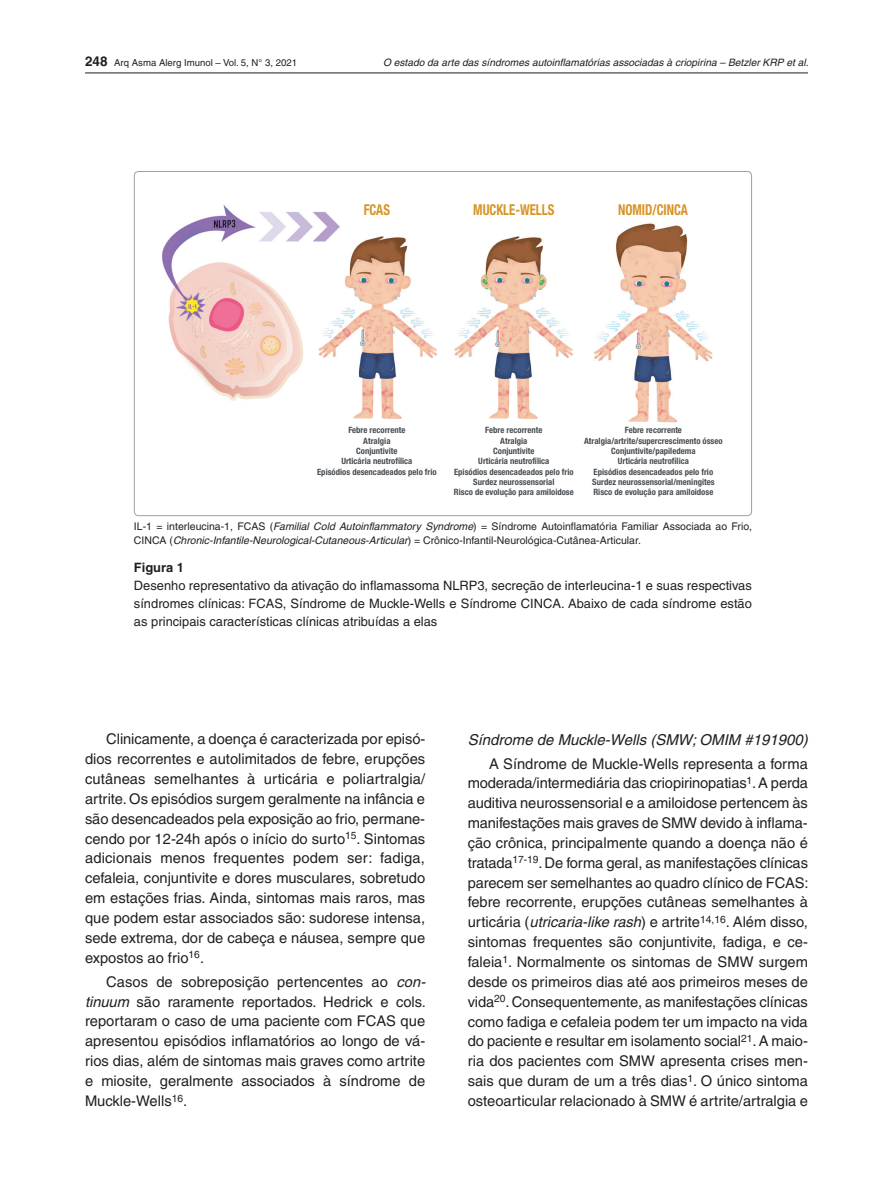
<style>
.page{position:relative;width:893px;height:1191px;background:#fff}
.page>*{position:absolute;margin:0;border:0;box-sizing:border-box;transform-origin:0 0}
.t1{font:italic 15px "Helvetica";color:#231f20}
.t2{font:700 condensed 15px "Helvetica Neue LT Pro";color:#d79427;scale:.85 1}
.t3{font:14.7px/19.8px "Helvetica";color:#231f20;text-align:justify}
.t4{font:12.9px/18px "Helvetica";color:#231f20;text-align:justify}
.t5{font:700 12.9px "Helvetica";color:#231f20}
.t6{font:10.5px/13.5px "Helvetica";color:#231f20}
.t7{font:italic 10.2px "Helvetica";color:#231f20}
.t8{font:9.6px "Helvetica";color:#231f20}
.t9{font:700 condensed 8.7px/10.4px "Helvetica Neue LT Pro";color:#484d51;text-align:center}
.s1{font-weight:700;font-size:13.5px}
.s2{font-style:italic}
</style>
<div class="page">
<hr style="left:85px;top:73px;width:723px;height:1px;background:#231f20">
<img style="left:162px;top:204px;width:551px;height:219px">
<p class="t8" style="left:85px;top:58px;width:213px"><span class="s1">248</span> Arq Asma Alerg Imunol – Vol. 5, N° 3, 2021</p>
<p class="t7" style="left:383px;top:56px;width:427px">O estado da arte das síndromes autoinflamatórias associadas à criopirina – Betzler KRP et al.</p>
<p class="t2" style="left:364px;top:200px;width:32px">FCAS</p>
<p class="t2" style="left:473px;top:200px;width:97px">MUCKLE-WELLS</p>
<p class="t2" style="left:618px;top:200px;width:84px">NOMID/CINCA</p>
<p class="t9" style="left:317px;top:426px;width:121px">Febre recorrente<br>Atralgia<br>Conjuntivite<br>Urticária neutrofílica<br>Episódios desencadeados pelo frio</p>
<p class="t9" style="left:454px;top:426px;width:121px">Febre recorrente<br>Atralgia<br>Conjuntivite<br>Urticária neutrofílica<br>Episódios desencadeados pelo frio<br>Surdez neurossensorial<br>Risco de evolução para amiloidose</p>
<p class="t9" style="left:584px;top:426px;width:140px">Febre recorrente<br>Atralgia/artrite/supercrescimento ósseo<br>Conjuntivite/papiledema<br>Urticária neutrofílica<br>Episódios desencadeados pelo frio<br>Surdez neurossensorial/meningites<br>Risco de evolução para amiloidose</p>
<p class="t6" style="left:134px;top:520px;width:619px">IL-1 = interleucina-1, FCAS (<span class="s2">Familial Cold Autoinflammatory Syndrome</span>) = Síndrome Autoinflamatória Familiar Associada ao Frio,<br>CINCA (<span class="s2">Chronic-Infantile-Neurological-Cutaneous-Articular</span>) = Crônico-Infantil-Neurológica-Cutânea-Articular.</p>
<p class="t5" style="left:134px;top:559px;width:52px">Figura 1</p>
<p class="t4" style="left:134px;top:576px;width:619px">Desenho representativo da ativação do inflamassoma NLRP3, secreção de interleucina-1 e suas respectivas síndromes clínicas: FCAS, Síndrome de Muckle-Wells e Síndrome CINCA. Abaixo de cada síndrome estão as principais características clínicas atribuídas a elas</p>
<p class="t3" style="left:85px;top:729px;width:342px;text-indent:21px">Clinicamente, a doença é caracterizada por episó&shy;dios recorrentes e autolimitados de febre, erupções cutâneas semelhantes à urticária e poliartralgia/ artrite. Os episódios surgem geralmente na infância e são desencadeados pela exposição ao frio, permane&shy;cendo por 12-24h após o início do surto<sup>15</sup>. Sintomas adicionais menos frequentes podem ser: fadiga, cefaleia, conjuntivite e dores musculares, sobretudo em estações frias. Ainda, sintomas mais raros, mas que podem estar associados são: sudorese intensa, sede extrema, dor de cabeça e náusea, sempre que expostos ao frio<sup>16</sup>.</p>
<p class="t3" style="left:85px;top:971px;width:343px;text-indent:21px">Casos de sobreposição pertencentes ao <span class="s2">con&shy;tinuum</span> são raramente reportados. Hedrick e cols. reportaram o caso de uma paciente com FCAS que apresentou episódios inflamatórios ao longo de vá&shy;rios dias, além de sintomas mais graves como artrite e miosite, geralmente associados à síndrome de Muckle-Wells<sup>16</sup>.</p>
<p class="t1" style="left:468px;top:730px;width:342px">Síndrome de Muckle-Wells (SMW; OMIM #191900)</p>
<p class="t3" style="left:468px;top:753px;width:342px;text-indent:21px">A Síndrome de Muckle-Wells representa a forma moderada/intermediária das criopirinopatias<sup>1</sup>. A perda auditiva neurossensorial e a amiloidose pertencem às manifestações mais graves de SMW devido à inflama&shy;ção crônica, principalmente quando a doença não é tratada<sup>17‑19</sup>. De forma geral, as manifestações clínicas parecem ser semelhantes ao quadro clínico de FCAS: febre recorrente, erupções cutâneas semelhantes à urticária (<span class="s2">utricaria-like rash</span>) e artrite<sup>14,16</sup>. Além disso, sintomas frequentes são conjuntivite, fadiga, e ce&shy;faleia<sup>1</sup>. Normalmente os sintomas de SMW surgem desde os primeiros dias até aos primeiros meses de vida<sup>20</sup>. Consequentemente, as manifestações clínicas como fadiga e cefaleia podem ter um impacto na vida do paciente e resultar em isolamento social<sup>21</sup>. A maio&shy;ria dos pacientes com SMW apresenta crises men&shy;sais que duram de um a três dias<sup>1</sup>. O único sintoma osteoarticular relacionado à SMW é artrite/artralgia e</p>
</div>
